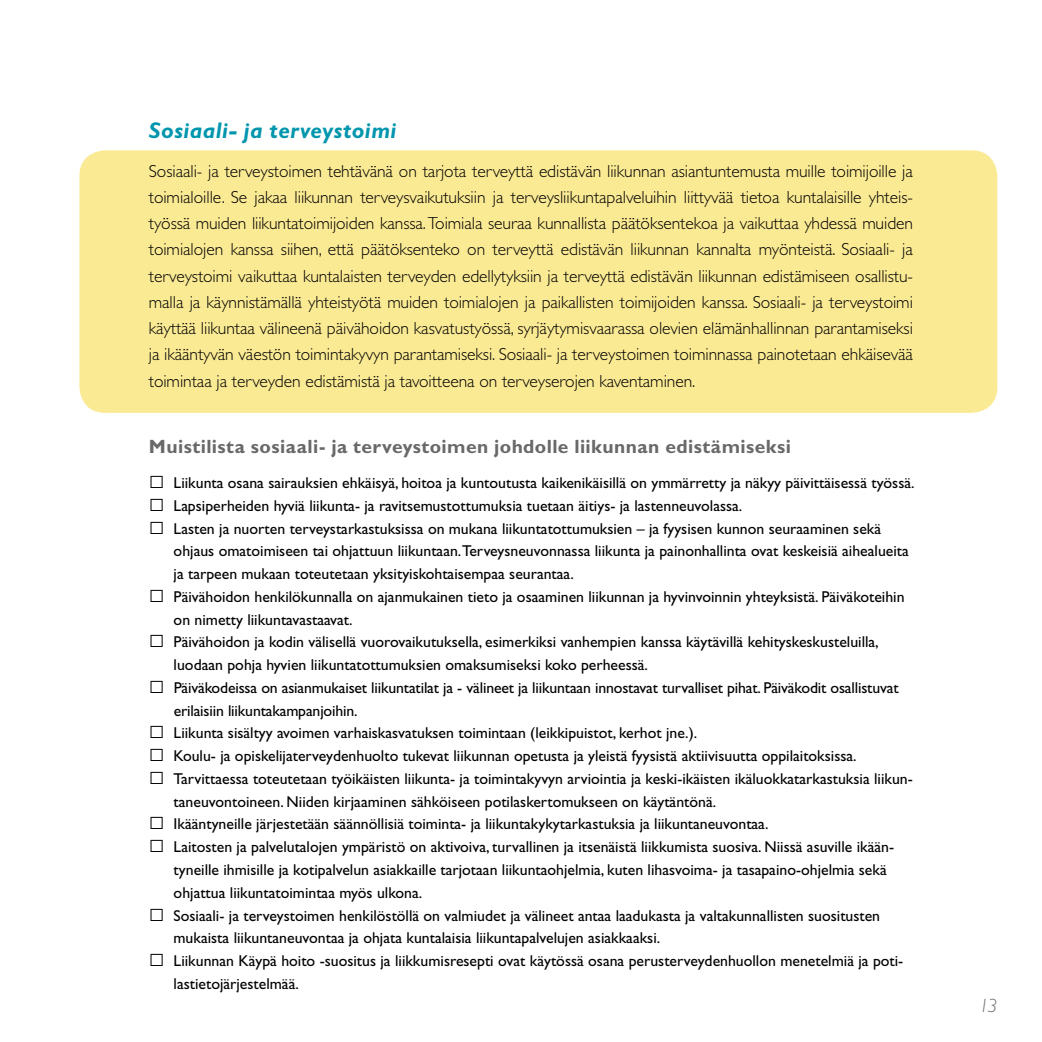
<style>
.page{position:relative;width:1042px;height:1042px;background:#fff}
.page>*{position:absolute;margin:0;border:0;box-sizing:border-box;transform-origin:0 0}
.t1{font:italic 700 22.75px "Gill Sans";letter-spacing:.02em;color:#0096ad}
.t2{font:700 19.25px "Gill Sans";letter-spacing:.02em;color:#69696b}
.t3{font:italic 300 19.25px "Gill Sans";color:#69696b}
.t4{font:300 17.5px/26.2px "Gill Sans";letter-spacing:-.005em;color:#000;text-align:justify}
.t5{font:15.75px/22.8px "Gill Sans";color:#000}
.s1{font-family:"Arial";font-size:26.25px}
</style>
<div class="page">
<div style="left:79px;top:150px;width:918px;height:263px;background:#fbea94;border-radius:26px"></div>
<h1 class="t1" style="left:149px;top:117px;width:249px">Sosiaali- ja terveystoimi</h1>
<p class="t4" style="left:149px;top:158px;width:765px">Sosiaali- ja terveystoimen tehtävänä on tarjota terveyttä edistävän liikunnan asiantuntemusta muille toimijoille ja toimialoille. Se jakaa liikunnan terveysvaikutuksiin ja terveysliikuntapalveluihin liittyvää tietoa kuntalaisille yhteis&shy;työssä muiden liikuntatoimijoiden kanssa. Toimiala seuraa kunnallista päätöksentekoa ja vaikuttaa yhdessä muiden toimialojen kanssa siihen, että päätöksenteko on terveyttä edistävän liikunnan kannalta myönteistä. Sosiaali- ja terveystoimi vaikuttaa kuntalaisten terveyden edellytyksiin ja terveyttä edistävän liikunnan edistämiseen osallistu&shy;malla ja käynnistämällä yhteistyötä muiden toimialojen ja paikallisten toimijoiden kanssa. Sosiaali- ja terveystoimi käyttää liikuntaa välineenä päivähoidon kasvatustyössä, syrjäytymisvaarassa olevien elämänhallinnan parantamiseksi ja ikääntyvän väestön toimintakyvyn parantamiseksi. Sosiaali- ja terveystoimen toiminnassa painotetaan ehkäisevää toimintaa ja terveyden edistämistä ja tavoitteena on terveyserojen kaventaminen.</p>
<p class="t2" style="left:149px;top:435px;width:644px">M uistilista sosiaali- ja terveystoimen johdolle liikunnan edistämiseksi</p>
<p class="t5" style="left:149px;top:471px;width:767px"><span class="s1">□</span> Liikunta osana sairauksien ehkäisyä, hoitoa ja kuntoutusta kaikenikäisillä on ymmärretty ja näkyy päivittäisessä työssä.</p>
<p class="t5" style="left:149px;top:494px;width:595px"><span class="s1">□</span> Lapsiperheiden hyviä liikunta- ja ravitsemustottumuksia tuetaan äitiys- ja lastenneuvolassa.</p>
<p class="t5" style="left:174px;top:517px;width:737px;text-indent:-25px"><span class="s1">□</span> Lasten ja nuorten terveystarkastuksissa on mukana liikuntatottumuksien – ja fyysisen kunnon seuraaminen sekä ohjaus omatoimiseen tai ohjattuun liikuntaan.Terveysneuvonnassa liikunta ja painonhallinta ovat keskeisiä aihealueita ja tarpeen mukaan toteutetaan yksityiskohtaisempaa seurantaa.</p>
<p class="t5" style="left:174px;top:585px;width:732px;text-indent:-25px"><span class="s1">□</span> Päivähoidon henkilökunnalla on ajanmukainen tieto ja osaaminen liikunnan ja hyvinvoinnin yhteyksistä. Päiväkoteihin on nimetty liikuntavastaavat.</p>
<p class="t5" style="left:174px;top:631px;width:706px;text-indent:-25px"><span class="s1">□</span> Päivähoidon ja kodin välisellä vuorovaikutuksella, esimerkiksi vanhempien kanssa käytävillä kehityskeskusteluilla, luodaan pohja hyvien liikuntatottumuksien omaksumiseksi koko perheessä.</p>
<p class="t5" style="left:174px;top:676px;width:726px;text-indent:-25px"><span class="s1">□</span> Päiväkodeissa on asianmukaiset liikuntatilat ja - välineet ja liikuntaan innostavat turvalliset pihat. Päiväkodit osallistuvat erilaisiin liikuntakampanjoihin.</p>
<p class="t5" style="left:149px;top:722px;width:550px"><span class="s1">□</span> Liikunta sisältyy avoimen varhaiskasvatuksen toimintaan (leikkipuistot, kerhot jne.).</p>
<p class="t5" style="left:149px;top:744px;width:709px"><span class="s1">□</span> Koulu- ja opiskelijaterveydenhuolto tukevat liikunnan opetusta ja yleistä fyysistä aktiivisuutta oppilaitoksissa.</p>
<p class="t5" style="left:174px;top:767px;width:741px;text-indent:-25px"><span class="s1">□</span> Tarvittaessa toteutetaan työikäisten liikunta- ja toimintakyvyn arviointia ja keski-ikäisten ikäluokkatarkastuksia liikun&shy;taneuvontoineen. Niiden kirjaaminen sähköiseen potilaskertomukseen on käytäntönä.</p>
<p class="t5" style="left:149px;top:813px;width:621px"><span class="s1">□</span> Ikääntyneille järjestetään säännöllisiä toiminta- ja liikuntakykytarkastuksia ja liikuntaneuvontaa.</p>
<p class="t5" style="left:174px;top:835px;width:722px;text-indent:-25px"><span class="s1">□</span> Laitosten ja palvelutalojen ympäristö on aktivoiva, turvallinen ja itsenäistä liikkumista suosiva. Niissä asuville ikään&shy;tyneille ihmisille ja kotipalvelun asiakkaille tarjotaan liikuntaohjelmia, kuten lihasvoima- ja tasapaino-ohjelmia sekä ohjattua liikuntatoimintaa myös ulkona.</p>
<p class="t5" style="left:174px;top:904px;width:708px;text-indent:-25px"><span class="s1">□</span> Sosiaali- ja terveystoimen henkilöstöllä on valmiudet ja välineet antaa laadukasta ja valtakunnallisten suositusten mukaista liikuntaneuvontaa ja ohjata kuntalaisia liikuntapalvelujen asiakkaaksi.</p>
<p class="t5" style="left:174px;top:949px;width:731px;text-indent:-25px"><span class="s1">□</span> Liikunnan Käypä hoito -suositus ja liikkumisresepti ovat käytössä osana perusterveydenhuollon menetelmiä ja poti&shy;lastietojärjestelmää.</p>
<p class="t3" style="left:979px;top:994px;width:20px">13</p>
</div>
